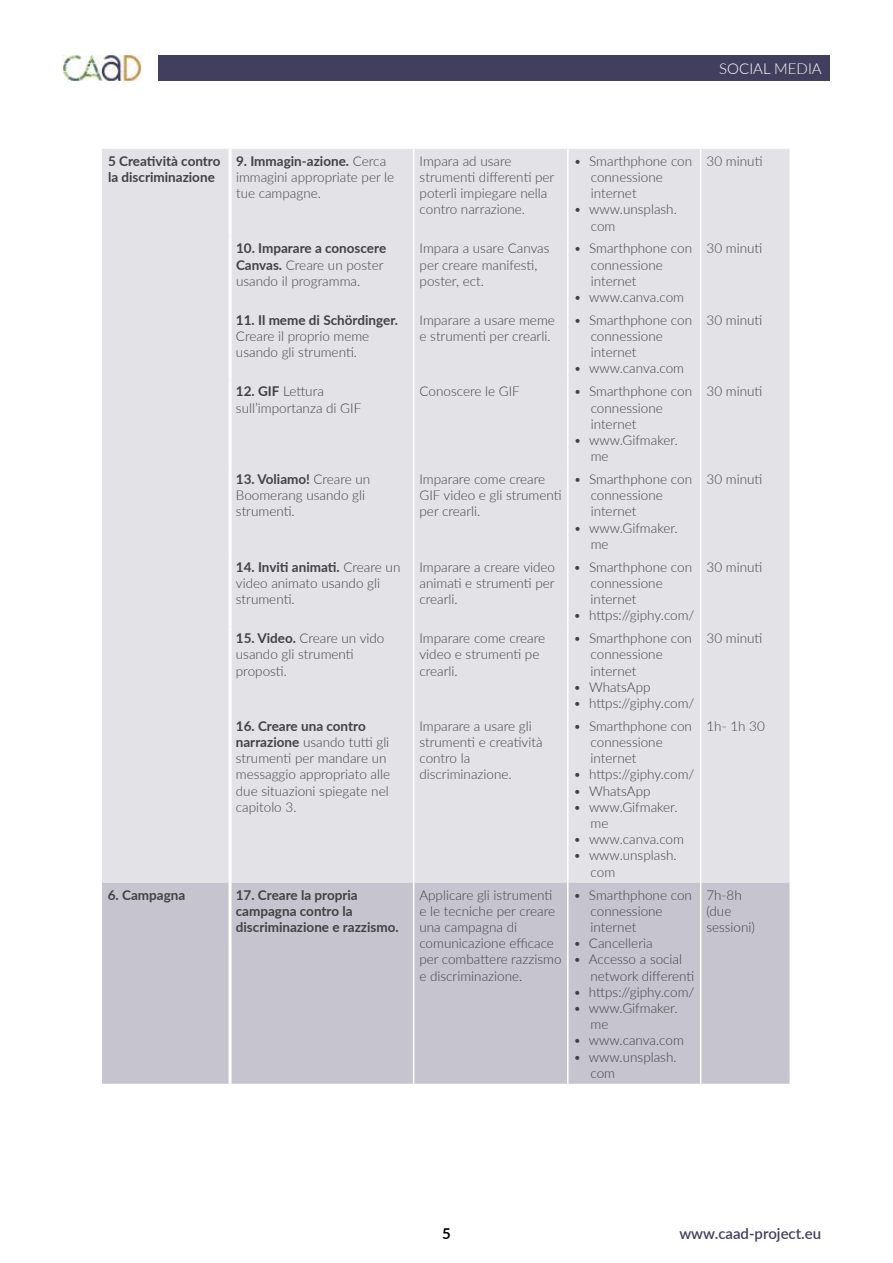
<style>
.page{position:relative;width:893px;height:1263px;background:#fff}
.page>*{position:absolute;margin:0;border:0;box-sizing:border-box;transform-origin:0 0}
.t1{font:600 15px "Lato";color:#423f5e}
.t2{font:300 15px "Lato";color:#fff}
.t3{font:700 15px "Lato";color:#000}
.t4{font:300 13.5px/16.2px "Lato";color:#414042}
.t5{font:700 13.5px/16.2px "Lato";color:#414042}
.s1{font-weight:700}
</style>
<div class="page">
<div style="left:158px;top:55px;width:672px;height:26px;background:#423f5e"></div>
<img style="left:63px;top:55px;width:78px;height:26px">
<div style="left:102px;top:149px;width:687px;height:734px;background:#e3e2e7"></div>
<div style="left:102px;top:883px;width:687px;height:201px;background:#c6c5cf"></div>
<hr style="left:413px;top:149px;width:1px;height:87px;background:#fff">
<hr style="left:567px;top:149px;width:1px;height:87px;background:#fff">
<hr style="left:700px;top:149px;width:1px;height:87px;background:#fff">
<hr style="left:413px;top:236px;width:1px;height:72px;background:#fff">
<hr style="left:567px;top:236px;width:1px;height:72px;background:#fff">
<hr style="left:700px;top:236px;width:1px;height:72px;background:#fff">
<hr style="left:413px;top:308px;width:1px;height:71px;background:#fff">
<hr style="left:567px;top:308px;width:1px;height:71px;background:#fff">
<hr style="left:700px;top:308px;width:1px;height:71px;background:#fff">
<hr style="left:413px;top:379px;width:1px;height:88px;background:#fff">
<hr style="left:567px;top:379px;width:1px;height:88px;background:#fff">
<hr style="left:700px;top:379px;width:1px;height:88px;background:#fff">
<hr style="left:413px;top:467px;width:1px;height:88px;background:#fff">
<hr style="left:567px;top:467px;width:1px;height:88px;background:#fff">
<hr style="left:700px;top:467px;width:1px;height:88px;background:#fff">
<hr style="left:413px;top:555px;width:1px;height:71px;background:#fff">
<hr style="left:567px;top:555px;width:1px;height:71px;background:#fff">
<hr style="left:700px;top:555px;width:1px;height:71px;background:#fff">
<hr style="left:413px;top:626px;width:1px;height:88px;background:#fff">
<hr style="left:567px;top:626px;width:1px;height:88px;background:#fff">
<hr style="left:700px;top:626px;width:1px;height:88px;background:#fff">
<hr style="left:413px;top:714px;width:1px;height:169px;background:#fff">
<hr style="left:567px;top:714px;width:1px;height:169px;background:#fff">
<hr style="left:700px;top:714px;width:1px;height:169px;background:#fff">
<hr style="left:413px;top:883px;width:1px;height:201px;background:#fff">
<hr style="left:567px;top:883px;width:1px;height:201px;background:#fff">
<hr style="left:700px;top:883px;width:1px;height:201px;background:#fff">
<hr style="left:229px;top:149px;width:3px;height:87px;background:#fff">
<hr style="left:229px;top:236px;width:3px;height:72px;background:#fff">
<hr style="left:229px;top:308px;width:3px;height:71px;background:#fff">
<hr style="left:229px;top:379px;width:3px;height:88px;background:#fff">
<hr style="left:229px;top:467px;width:3px;height:88px;background:#fff">
<hr style="left:229px;top:555px;width:3px;height:71px;background:#fff">
<hr style="left:229px;top:626px;width:3px;height:88px;background:#fff">
<hr style="left:229px;top:714px;width:3px;height:169px;background:#fff">
<hr style="left:229px;top:883px;width:3px;height:201px;background:#fff">
<p class="t2" style="left:719px;top:58px;width:104px">Social media</p>
<p class="t5" style="left:108px;top:152px;width:114px">5 Creatività contro la discriminazione</p>
<p class="t4" style="left:236px;top:152px;width:160px"><span class="s1">9. Immagin-azione.</span> Cerca immagini appropriate per le tue campagne.</p>
<p class="t4" style="left:420px;top:152px;width:136px">Impara ad usare strumenti differenti per poterli impiegare nella contro narrazione.</p>
<p class="t4" style="left:591px;top:152px;width:103px;text-indent:-17px">• Smarthphone con connessione internet</p>
<p class="t4" style="left:591px;top:201px;width:88px;text-indent:-17px">• www.unsplash. com</p>
<p class="t4" style="left:236px;top:240px;width:152px"><span class="s1">10. Imparare a conoscere<br>Canvas.</span> Creare un poster usando il programma.</p>
<p class="t4" style="left:420px;top:240px;width:131px">Impara a usare Canvas per creare manifesti, poster, ect.</p>
<p class="t4" style="left:591px;top:240px;width:103px;text-indent:-17px">• Smarthphone con connessione internet</p>
<p class="t4" style="left:574px;top:289px;width:112px">• www.canva.com</p>
<p class="t5" style="left:236px;top:311px;width:164px">11. Il meme di Schördinger.</p>
<p class="t4" style="left:236px;top:328px;width:135px">Creare il proprio meme usando gli strumenti.</p>
<p class="t4" style="left:420px;top:311px;width:137px">Imparare a usare meme e strumenti per crearli.</p>
<p class="t4" style="left:591px;top:311px;width:103px;text-indent:-17px">• Smarthphone con connessione internet</p>
<p class="t4" style="left:574px;top:360px;width:112px">• www.canva.com</p>
<p class="t4" style="left:236px;top:383px;width:127px"><span class="s1">12. GIF</span> Lettura sull’importanza di GIF</p>
<p class="t4" style="left:420px;top:383px;width:102px">Conoscere le GIF</p>
<p class="t4" style="left:591px;top:383px;width:103px;text-indent:-17px">• Smarthphone con connessione internet</p>
<p class="t4" style="left:591px;top:431px;width:89px;text-indent:-17px">• www.Gifmaker. me</p>
<p class="t4" style="left:236px;top:471px;width:136px"><span class="s1">13. Voliamo!</span> Creare un<br>Boomerang usando gli strumenti.</p>
<p class="t4" style="left:420px;top:471px;width:144px">Imparare come creare<br>GIF video e gli strumenti per crearli.</p>
<p class="t4" style="left:591px;top:471px;width:103px;text-indent:-17px">• Smarthphone con connessione internet</p>
<p class="t4" style="left:591px;top:519px;width:89px;text-indent:-17px">• www.Gifmaker. me</p>
<p class="t4" style="left:236px;top:558px;width:166px"><span class="s1">14. Inviti animati.</span> Creare un video animato usando gli strumenti.</p>
<p class="t4" style="left:419px;top:558px;width:137px;text-align:justify">Imparare a creare video animati e strumenti per crearli.</p>
<p class="t4" style="left:591px;top:558px;width:103px;text-indent:-17px">• Smarthphone con connessione internet</p>
<p class="t4" style="left:574px;top:607px;width:122px">• https://giphy.com/</p>
<p class="t4" style="left:236px;top:630px;width:150px"><span class="s1">15. Video.</span> Creare un vido usando gli strumenti proposti.</p>
<p class="t4" style="left:419px;top:630px;width:127px">Imparare come creare video e strumenti pe crearli.</p>
<p class="t4" style="left:591px;top:630px;width:103px;text-indent:-17px">• Smarthphone con connessione internet</p>
<p class="t4" style="left:574px;top:678px;width:78px">• WhatsApp</p>
<p class="t4" style="left:574px;top:694px;width:122px">• https://giphy.com/</p>
<p class="t4" style="left:236px;top:717px;width:156px"><span class="s1">16. Creare una contro narrazione</span> usando tutti gli strumenti per mandare un messaggio appropriato alle due situazioni spiegate nel capitolo 3.</p>
<p class="t4" style="left:419px;top:717px;width:125px">Imparare a usare gli strumenti e creatività contro la discriminazione.</p>
<p class="t4" style="left:591px;top:717px;width:103px;text-indent:-17px">• Smarthphone con connessione internet</p>
<p class="t4" style="left:574px;top:766px;width:122px">• https://giphy.com/</p>
<p class="t4" style="left:574px;top:782px;width:78px">• WhatsApp</p>
<p class="t4" style="left:591px;top:798px;width:89px;text-indent:-17px">• www.Gifmaker. me</p>
<p class="t4" style="left:574px;top:831px;width:112px">• www.canva.com</p>
<p class="t4" style="left:591px;top:847px;width:88px;text-indent:-17px">• www.unsplash. com</p>
<p class="t5" style="left:108px;top:886px;width:79px">6. Campagna</p>
<p class="t5" style="left:236px;top:886px;width:164px">17. Creare la propria campagna contro la discriminazione e razzismo.</p>
<p class="t4" style="left:419px;top:886px;width:144px">Applicare gli istrumenti e le tecniche per creare una campagna di comunicazione efficace per combattere razzismo e discriminazione.</p>
<p class="t4" style="left:591px;top:886px;width:103px;text-indent:-17px">• Smarthphone con connessione internet</p>
<p class="t4" style="left:573px;top:935px;width:81px">• Cancelleria</p>
<p class="t4" style="left:590px;top:951px;width:105px;text-indent:-17px">• Accesso a social network differenti</p>
<p class="t4" style="left:573px;top:983px;width:122px">• https://giphy.com/</p>
<p class="t4" style="left:590px;top:999px;width:89px;text-indent:-17px">• www.Gifmaker. me</p>
<p class="t4" style="left:573px;top:1032px;width:112px">• www.canva.com</p>
<p class="t4" style="left:590px;top:1048px;width:88px;text-indent:-17px">• www.unsplash. com</p>
<p class="t4" style="left:707px;top:152px;width:57px">30 minuti</p>
<p class="t4" style="left:707px;top:240px;width:57px">30 minuti</p>
<p class="t4" style="left:707px;top:311px;width:57px">30 minuti</p>
<p class="t4" style="left:707px;top:383px;width:57px">30 minuti</p>
<p class="t4" style="left:706px;top:471px;width:57px">30 minuti</p>
<p class="t4" style="left:706px;top:558px;width:57px">30 minuti</p>
<p class="t4" style="left:706px;top:630px;width:57px">30 minuti</p>
<p class="t4" style="left:706px;top:717px;width:60px">1h- 1h 30</p>
<p class="t4" style="left:706px;top:886px;width:50px">7h-8h (due sessioni)</p>
<p class="t3" style="left:442px;top:1223px;width:10px">5</p>
<p class="t1" style="left:679px;top:1223px;width:143px">www.caad-project.eu</p>
</div>
